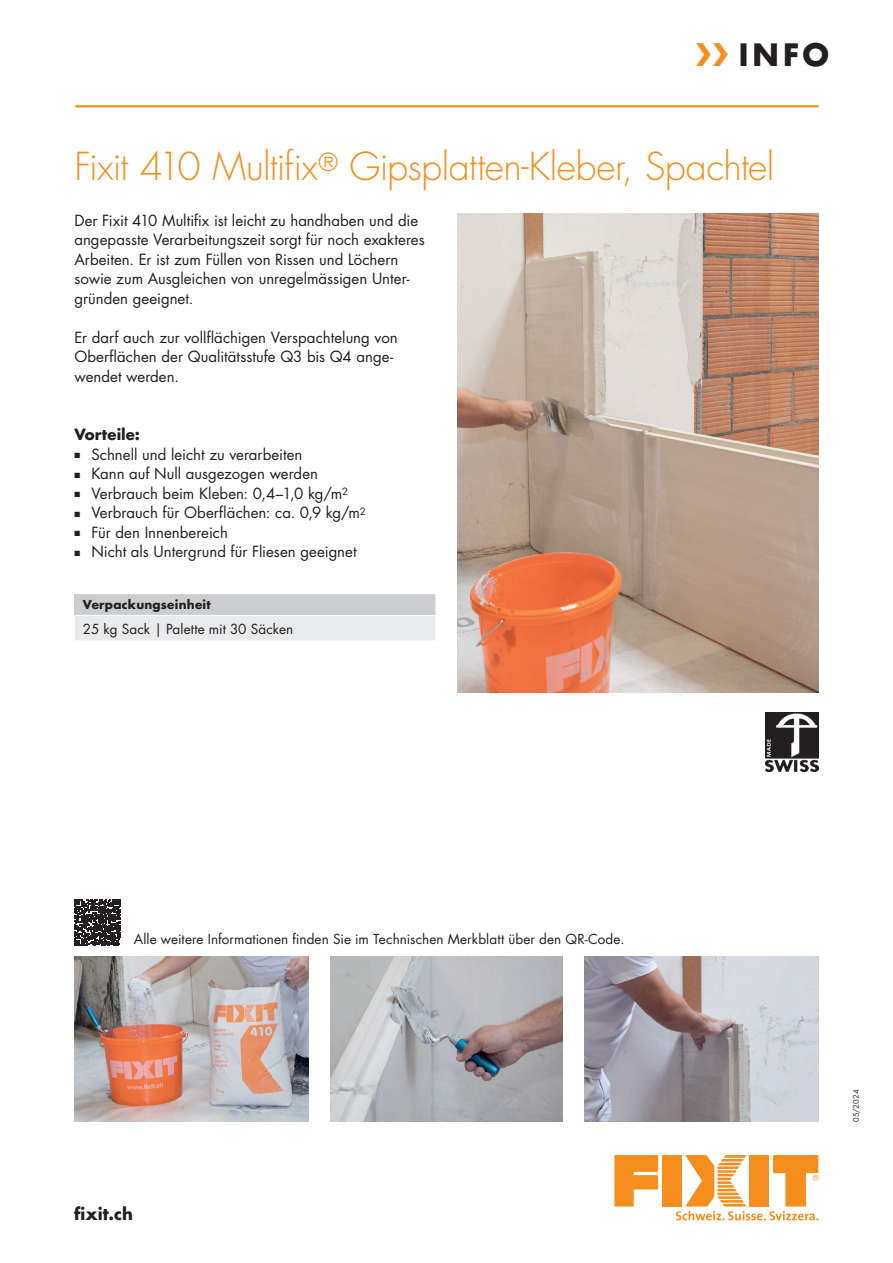
<style>
.page{position:relative;width:893px;height:1263px;background:#fff}
.page>*{position:absolute;margin:0;border:0;box-sizing:border-box;transform-origin:0 0}
.t1{font:300 37.5px "Futura LT Pro";letter-spacing:-.015em;color:#f68e1e}
.t2{font:700 30px "Futura LT Pro";color:#231f20}
.t3{font:700 16.5px "Futura LT Pro";color:#231f20}
.t4{font:15px/19.5px "Futura LT Pro";color:#231f20}
.t5{font:700 15px "Futura LT Pro";letter-spacing:.005em;color:#231f20}
.t6{font:13.5px "Futura LT Pro";letter-spacing:.005em;color:#231f20}
.t7{font:700 12px "Futura LT Pro";letter-spacing:.02em;color:#231f20}
.t8{font:7.5px "Futura LT Pro";letter-spacing:.015em;color:#231f20}
.s1{color:#f68e1e}
</style>
<div class="page">
<hr style="left:75px;top:105px;width:744px;height:2px;background:#f68e1e">
<svg style="left:614px;top:1155px;width:44px;height:51px"></svg>
<div style="left:662px;top:1155px;width:20px;height:51px;background:#f68e1e"></div>
<svg style="left:676px;top:1155px;width:143px;height:65px"></svg>
<div style="left:74px;top:594px;width:362px;height:21px;background:#cccdcf"></div>
<div style="left:74px;top:615px;width:362px;height:26px;background:#e9eaeb"></div>
<hr style="left:74px;top:615px;width:362px;height:1px;background:#fff">
<svg style="left:74px;top:616px;width:1px;height:24px"></svg>
<hr style="left:74px;top:640px;width:362px;height:1px;background:#fff">
<img style="left:585px;top:956px;width:234px;height:165px">
<img style="left:74px;top:956px;width:234px;height:165px">
<img style="left:330px;top:956px;width:233px;height:165px">
<img style="left:457px;top:213px;width:362px;height:479px">
<img style="left:765px;top:713px;width:54px;height:58px">
<svg style="left:74px;top:899px;width:46px;height:46px"></svg>
<h2 class="t2" style="left:695px;top:32px;width:135px"><span class="s1">❯❯</span> INFO</h2>
<h1 class="t1" style="left:74px;top:142px;width:701px">Fixit 410 Multifix<sup>®</sup> Gipsplatten-Kleber, Spachtel</h1>
<p class="t4" style="left:74px;top:210px;width:352px">Der Fixit 410 Multifix ist leicht zu handhaben und die angepasste Verarbeitungszeit sorgt für noch exakteres Arbeiten. Er ist zum Füllen von Rissen und Löchern sowie zum Ausgleichen von unregelmässigen Unter&shy;gründen geeignet.</p>
<p class="t4" style="left:74px;top:327px;width:325px">Er darf auch zur vollflächigen Verspachtelung von<br>Oberflächen der Qualitätsstufe Q3 bis Q4 ange&shy;wendet werden.</p>
<p class="t5" style="left:74px;top:423px;width:67px">Vorteile:</p>
<p class="t4" style="left:74px;top:444px;width:230px">■ Schnell und leicht zu verarbeiten</p>
<p class="t4" style="left:74px;top:464px;width:245px">■ Kann auf Null ausgezogen werden</p>
<p class="t4" style="left:74px;top:483px;width:275px">■ Verbrauch beim Kleben: 0,4–1,0 kg/m<sup>2</sup></p>
<p class="t4" style="left:74px;top:503px;width:293px">■ Verbrauch für Oberflächen: ca. 0,9 kg/m<sup>2</sup></p>
<p class="t4" style="left:74px;top:522px;width:155px">■ Für den Innenbereich</p>
<p class="t4" style="left:74px;top:542px;width:284px">■ Nicht als Untergrund für Fliesen geeignet</p>
<p class="t7" style="left:83px;top:596px;width:129px">Verpackungseinheit</p>
<p class="t6" style="left:83px;top:619px;width:212px">25 kg Sack | Palette mit 30 Säcken</p>
<p class="t6" style="left:134px;top:930px;width:492px">Alle weitere Informationen finden Sie im Technischen Merkblatt über den QR-Code.</p>
<p class="t3" style="left:74px;top:1201px;width:60px">fixit.ch</p>
<p class="t8" style="left:851px;top:1122px;width:34px;rotate:-90deg">05/2024</p>
</div>
